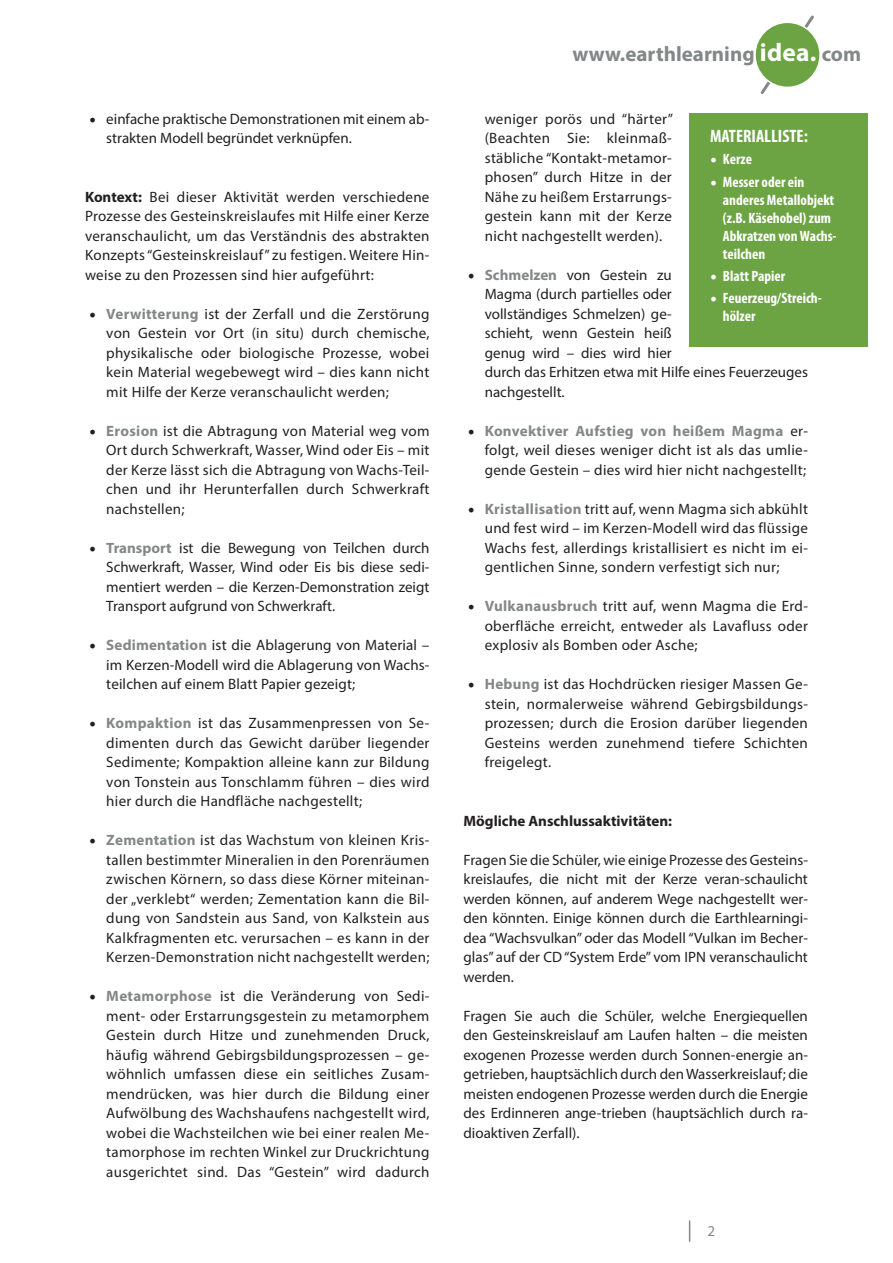
<style>
.page{position:relative;width:893px;height:1263px;background:#fff}
.page>*{position:absolute;margin:0;border:0;box-sizing:border-box;transform-origin:0 0}
.t1{font:700 21px "Myriad Pro";color:#848788}
.t2{font:700 condensed 18px "Myriad Pro";color:#fff}
.t3{font:15px/19.5px "Myriad Pro";letter-spacing:.015em;color:#231f20;text-align:justify}
.t4{font:700 condensed 15px/18px "Myriad Pro";color:#fff}
.t5{font:700 15px "Myriad Pro";color:#231f20}
.t6{font:15px "Myriad Pro";color:#848788}
.s1{font-family:"Minion Pro";font-size:18px}
.s2{font-weight:700}
.s3{font-weight:700;color:#848788}
.s4{font-size:25.5px;color:#fff}
.s5{font-family:"Minion Pro";font-weight:400;font-stretch:normal;font-size:18px}
</style>
<div class="page">
<svg style="left:760px;top:15px;width:54px;height:79px"></svg>
<div style="left:755px;top:22px;width:65px;height:65px;background:#6da443;border-radius:50%"></div>
<div style="left:754px;top:22px;width:67px;height:66px;border:2px solid #fff;border-radius:50%"></div>
<svg style="left:689px;top:1220px;width:1px;height:22px"></svg>
<div style="left:689px;top:113px;width:178px;height:234px;background:#6da443"></div>
<p class="t3" style="left:106px;top:109px;width:325px;text-indent:-17px"><span class="s1">•</span> einfache praktische Demonstrationen mit einem ab&shy;strakten Modell begründet verknüpfen.</p>
<p class="t3" style="left:85px;top:187px;width:346px"><span class="s2">Kontext:</span> Bei dieser Aktivität werden verschiedene Prozesse des Gesteinskreislaufes mit Hilfe einer Kerze veranschaulicht, um das Verständnis des abstrakten Konzepts “Gesteinskreislauf” zu festigen. Weitere Hin&shy;weise zu den Prozessen sind hier aufgeführt:</p>
<p class="t3" style="left:106px;top:304px;width:325px;text-indent:-17px"><span class="s1">•</span> <span class="s3">Verwitterung</span> ist der Zerfall und die Zerstörung von Gestein vor Ort (in situ) durch chemische, physikalische oder biologische Prozesse, wobei kein Material wegebewegt wird – dies kann nicht mit Hilfe der Kerze veranschaulicht werden;</p>
<p class="t3" style="left:106px;top:421px;width:325px;text-indent:-17px"><span class="s1">•</span> <span class="s3">Erosion</span> ist die Abtragung von Material weg vom Ort durch Schwerkraft, Wasser, Wind oder Eis – mit der Kerze lässt sich die Abtragung von Wachs-Teil&shy;chen und ihr Herunterfallen durch Schwerkraft nachstellen;</p>
<p class="t3" style="left:106px;top:538px;width:325px;text-indent:-17px"><span class="s1">•</span> <span class="s3">Transport</span> ist die Bewegung von Teilchen durch Schwerkraft, Wasser, Wind oder Eis bis diese sedi&shy;mentiert werden – die Kerzen-Demonstration zeigt Transport aufgrund von Schwerkraft.</p>
<p class="t3" style="left:106px;top:635px;width:325px;text-indent:-17px"><span class="s1">•</span> <span class="s3">Sedimentation</span> ist die Ablagerung von Material – im Kerzen-Modell wird die Ablagerung von Wachs&shy;teilchen auf einem Blatt Papier gezeigt;</p>
<p class="t3" style="left:106px;top:713px;width:325px;text-indent:-17px"><span class="s1">•</span> <span class="s3">Kompaktion</span> ist das Zusammenpressen von Se&shy;dimenten durch das Gewicht darüber liegender Sedimente; Kompaktion alleine kann zur Bildung von Tonstein aus Tonschlamm führen – dies wird hier durch die Handfläche nachgestellt;</p>
<p class="t3" style="left:106px;top:830px;width:325px;text-indent:-17px"><span class="s1">•</span> <span class="s3">Zementation</span> ist das Wachstum von kleinen Kris&shy;tallen bestimmter Mineralien in den Porenräumen zwischen Körnern, so dass diese Körner miteinan&shy;der „verklebt“ werden; Zementation kann die Bil&shy;dung von Sandstein aus Sand, von Kalkstein aus Kalkfragmenten etc. verursachen – es kann in der Kerzen-Demonstration nicht nachgestellt werden;</p>
<p class="t3" style="left:106px;top:986px;width:325px;text-indent:-17px"><span class="s1">•</span> <span class="s3">Metamorphose</span> ist die Veränderung von Sedi&shy;ment- oder Erstarrungsgestein zu metamorphem Gestein durch Hitze und zunehmenden Druck, häufig während Gebirgsbildungsprozessen – ge&shy;wöhnlich umfassen diese ein seitliches Zusam&shy;mendrücken, was hier durch die Bildung einer Aufwölbung des Wachshaufens nachgestellt wird, wobei die Wachsteilchen wie bei einer realen Me&shy;tamorphose im rechten Winkel zur Druckrichtung ausgerichtet sind. Das “Gestein” wird dadurch</p>
<h1 class="t1" style="left:572px;top:41px;width:290px">www.earthlearning <span class="s4">idea.</span> com</h1>
<p class="t3" style="left:485px;top:109px;width:190px">weniger porös und “härter” (Beachten Sie: kleinmaß&shy;stäbliche “Kontakt-metamor&shy;phosen” durch Hitze in der Nähe zu heißem Erstarrungs&shy;gestein kann mit der Kerze nicht nachgestellt werden).</p>
<p class="t3" style="left:485px;top:265px;width:325px;text-align:left;text-indent:-17px"><span class="s1">•</span> <span class="s3">Schmelzen</span> von Gestein zu<br>Magma (durch partielles oder<br>vollständiges Schmelzen) ge-<br>schieht, wenn Gestein heiß<br>genug wird – dies wird hier<br>durch das Erhitzen etwa mit Hilfe eines Feuerzeuges nachgestellt.</p>
<p class="t3" style="left:485px;top:421px;width:325px;text-indent:-17px"><span class="s1">•</span> <span class="s3">Konvektiver Aufstieg von heißem Magma</span> er&shy;folgt, weil dieses weniger dicht ist als das umlie&shy;gende Gestein – dies wird hier nicht nachgestellt;</p>
<p class="t3" style="left:485px;top:499px;width:325px;text-indent:-17px"><span class="s1">•</span> <span class="s3">Kristallisation</span> tritt auf, wenn Magma sich abkühlt und fest wird – im Kerzen-Modell wird das flüssige Wachs fest, allerdings kristallisiert es nicht im ei&shy;gentlichen Sinne, sondern verfestigt sich nur;</p>
<p class="t3" style="left:485px;top:596px;width:325px;text-indent:-17px"><span class="s1">•</span> <span class="s3">Vulkanausbruch</span> tritt auf, wenn Magma die Erd&shy;oberfläche erreicht, entweder als Lavafluss oder explosiv als Bomben oder Asche;</p>
<p class="t3" style="left:485px;top:674px;width:325px;text-indent:-17px"><span class="s1">•</span> <span class="s3">Hebung</span> ist das Hochdrücken riesiger Massen Ge&shy;stein, normalerweise während Gebirgsbildungs&shy;prozessen; durch die Erosion darüber liegenden Gesteins werden zunehmend tiefere Schichten freigelegt.</p>
<p class="t2" style="left:710px;top:125px;width:99px">MATERIALLISTE:</p>
<p class="t4" style="left:710px;top:150px;width:43px"><span class="s5">•</span> Kerze</p>
<p class="t4" style="left:723px;top:172px;width:115px;text-indent:-13px"><span class="s5">•</span> Messer oder ein anderes Metallobjekt (z.B. Käsehobel) zum<br>Abkratzen von Wachs&shy;teilchen</p>
<p class="t4" style="left:710px;top:267px;width:76px"><span class="s5">•</span> Blatt Papier</p>
<p class="t4" style="left:723px;top:289px;width:100px;text-indent:-13px"><span class="s5">•</span> Feuerzeug/Streich&shy;hölzer</p>
<p class="t5" style="left:463px;top:811px;width:210px">Mögliche Anschlussaktivitäten:</p>
<p class="t3" style="left:463px;top:850px;width:346px">Fragen Sie die Schüler, wie einige Prozesse des Gesteins&shy;kreislaufes, die nicht mit der Kerze veran-schaulicht werden können, auf anderem Wege nachgestellt wer&shy;den könnten. Einige können durch die Earthlearningi&shy;dea “Wachsvulkan” oder das Modell “Vulkan im Becher&shy;glas” auf der CD “System Erde” vom IPN veranschaulicht werden.</p>
<p class="t3" style="left:463px;top:1006px;width:346px">Fragen Sie auch die Schüler, welche Energiequellen den Gesteinskreislauf am Laufen halten – die meisten exogenen Prozesse werden durch Sonnen-energie an&shy;getrieben, hauptsächlich durch den Wasserkreislauf; die meisten endogenen Prozesse werden durch die Energie des Erdinneren ange-trieben (hauptsächlich durch ra&shy;dioaktiven Zerfall).</p>
<p class="t6" style="left:707px;top:1222px;width:9px">2</p>
</div>
